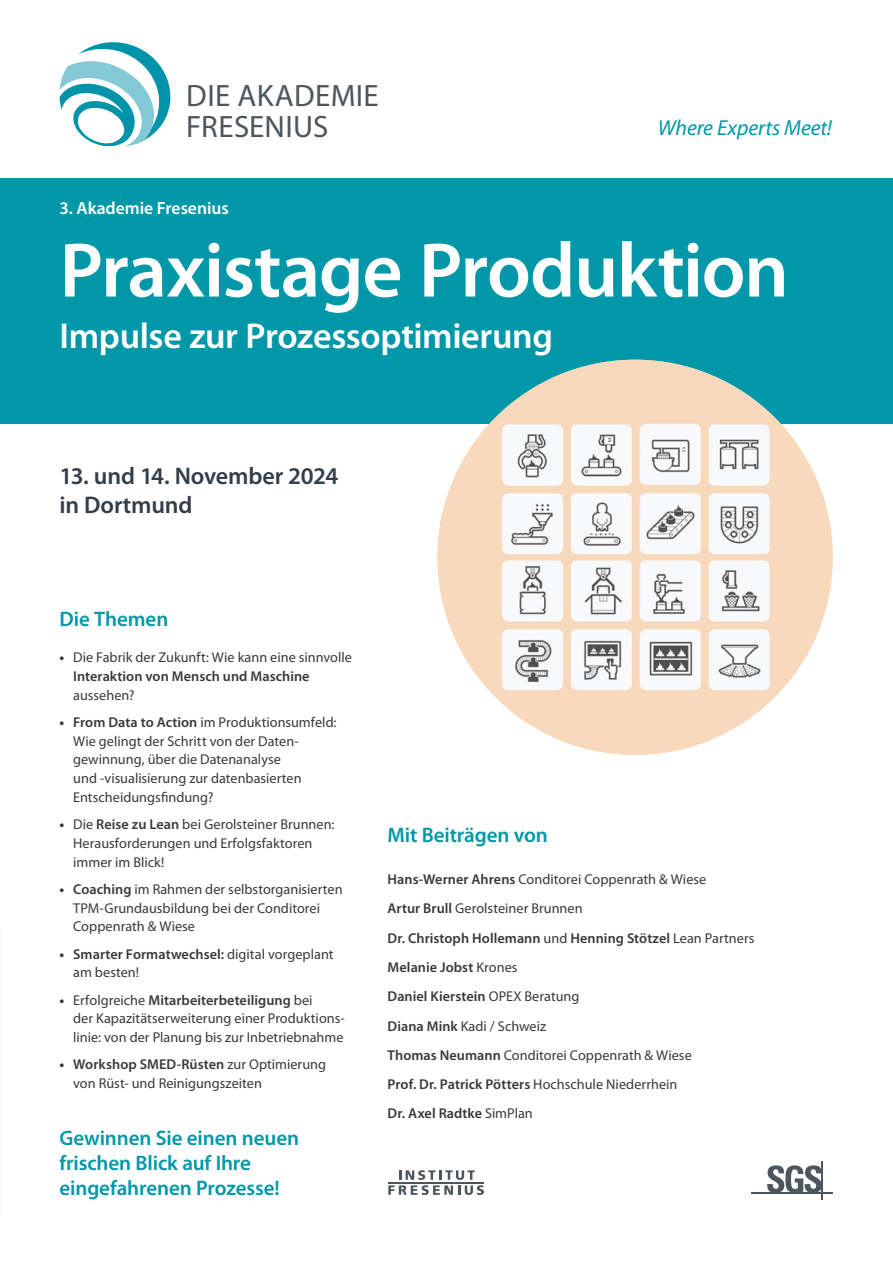
<style>
.page{position:relative;width:893px;height:1263px;background:#fff}
.page>*{position:absolute;margin:0;border:0;box-sizing:border-box;transform-origin:0 0}
.t1{font:600 78px "Myriad Pro";letter-spacing:-.015em;color:#fff}
.t2{font:600 36px "Myriad Pro";letter-spacing:-.01em;color:#fff}
.t3{font:31.05px/31px "Myriad Pro";letter-spacing:.01em;color:#4c565c}
.t4{font:600 24px "Myriad Pro";letter-spacing:-.01em;color:#323e48}
.t5{font:italic 21.75px "Myriad Pro";letter-spacing:-.005em;color:#0098a8}
.Zwischenüberschriften{font:600 21px/25.2px "Myriad Pro";letter-spacing:-.005em;color:#0098a8}
.t6{font:600 17.7px "Myriad Pro";letter-spacing:-.005em;color:#fff}
.Fließtext{font:14.25px/18.8px "Myriad Pro";letter-spacing:.005em;color:#3a3938}
.Fließtext-2{font:600 14.25px "Myriad Pro";letter-spacing:.005em;color:#3a3938}
.s1{font-weight:700}
.s2{font-weight:600}
.s3{font-weight:400}
</style>
<div class="page">
<div style="left:0;top:178px;width:893px;height:245px;background:#0098a8"></div>
<svg style="left:60px;top:42px;width:111px;height:105px"></svg>
<svg style="left:388px;top:1170px;width:96px;height:25px"></svg>
<hr style="left:388px;top:1182px;width:96px;height:1px;background:#4c565c">
<svg style="left:767px;top:1165px;width:55px;height:27px"></svg>
<hr style="left:751px;top:1192px;width:81px;height:2px;background:#4c565c">
<hr style="left:822px;top:1161px;width:1px;height:38px;background:#4c565c">
<img style="left:437px;top:360px;width:396px;height:395px;border-radius:198px">
<p class="t3" style="left:186px;top:79px;width:194px">DIE AKADEMIE<br>FRESENIUS</p>
<p class="t6" style="left:60px;top:197px;width:171px">3. Akademie Fresenius</p>
<p class="t5" style="left:658px;top:114px;width:176px">Where Experts Meet!</p>
<p class="t1" style="left:60px;top:221px;width:731px">Praxistage Produktion</p>
<p class="t2" style="left:60px;top:313px;width:495px">Impulse zur Prozessoptimierung</p>
<p class="t4" style="left:60px;top:461px;width:280px">13. und 14. November 2024</p>
<p class="t4" style="left:60px;top:489px;width:134px">in Dortmund</p>
<p class="Zwischenüberschriften" style="left:60px;top:606px;width:110px">Die Themen</p>
<p class="Fließtext" style="left:73px;top:648px;width:280px;text-indent:-14px"><span class="s1">•</span> Die Fabrik der Zukunft: Wie kann eine sinnvolle<br><span class="s2">Interaktion von Mensch und Maschine </span>aussehen?</p>
<p class="Fließtext" style="left:73px;top:712px;width:265px;text-indent:-14px"><span class="s1">•</span> <span class="s2">From Data to Action</span> im Produktionsumfeld:<br>Wie gelingt der Schritt von der Daten&shy;gewinnung, über die Datenanalyse<br>und -visualisierung zur datenbasierten Entscheidungsfindung?</p>
<p class="Fließtext" style="left:73px;top:815px;width:263px;text-indent:-14px"><span class="s1">•</span> Die <span class="s2">Reise zu Lean</span> bei Gerolsteiner Brunnen:<br>Herausforderungen und Erfolgsfaktoren immer im Blick!</p>
<p class="Fließtext" style="left:73px;top:879px;width:271px;text-indent:-14px"><span class="s1">•</span> <span class="s2">Coaching</span> im Rahmen der selbstorganisierten<br>TPM-Grundausbildung bei der Conditorei<br>Coppenrath &amp; Wiese</p>
<p class="Fließtext" style="left:73px;top:944px;width:262px;text-indent:-14px"><span class="s1">•</span> <span class="s2">Smarter Formatwechsel:</span> digital vorgeplant am besten!</p>
<p class="Fließtext" style="left:73px;top:990px;width:273px;text-indent:-14px"><span class="s1">•</span> Erfolgreiche <span class="s2">Mitarbeiterbeteiligung</span> bei<br>der Kapazitätserweiterung einer Produktions&shy;linie: von der Planung bis zur Inbetriebnahme</p>
<p class="Fließtext" style="left:73px;top:1055px;width:254px;text-indent:-14px"><span class="s1">•</span> <span class="s2">Workshop SMED-Rüsten</span> zur Optimierung von Rüst- und Reinigungszeiten</p>
<p class="Zwischenüberschriften" style="left:60px;top:1124px;width:241px">Gewinnen Sie einen neuen frischen Blick auf Ihre eingefahrenen Prozesse!</p>
<p class="Zwischenüberschriften" style="left:388px;top:822px;width:162px">Mit Beiträgen von</p>
<p class="Fließtext" style="left:388px;top:870px;width:320px"><span class="s2">Hans-Werner Ahrens</span> Conditorei Coppenrath &amp; Wiese</p>
<p class="Fließtext" style="left:388px;top:899px;width:197px"><span class="s2">Artur Brull</span> Gerolsteiner Brunnen</p>
<p class="Fließtext-2" style="left:388px;top:929px;width:369px">Dr. Christoph Hollemann <span class="s3">und</span> Henning Stötzel <span class="s3">Lean Partners</span></p>
<p class="Fließtext-2" style="left:388px;top:958px;width:132px">Melanie Jobst <span class="s3">Krones</span></p>
<p class="Fließtext-2" style="left:388px;top:987px;width:193px">Daniel Kierstein <span class="s3">OPEX Beratung</span></p>
<p class="Fließtext" style="left:388px;top:1016px;width:160px"><span class="s2">Diana Mink</span> Kadi / Schweiz</p>
<p class="Fließtext" style="left:388px;top:1045px;width:306px"><span class="s2">Thomas Neumann</span> Conditorei Coppenrath &amp; Wiese</p>
<p class="Fließtext-2" style="left:388px;top:1075px;width:291px">Prof. Dr. Patrick Pötters <span class="s3">Hochschule Niederrhein</span></p>
<p class="Fließtext-2" style="left:388px;top:1104px;width:147px">Dr. Axel Radtke <span class="s3">SimPlan</span></p>
</div>
